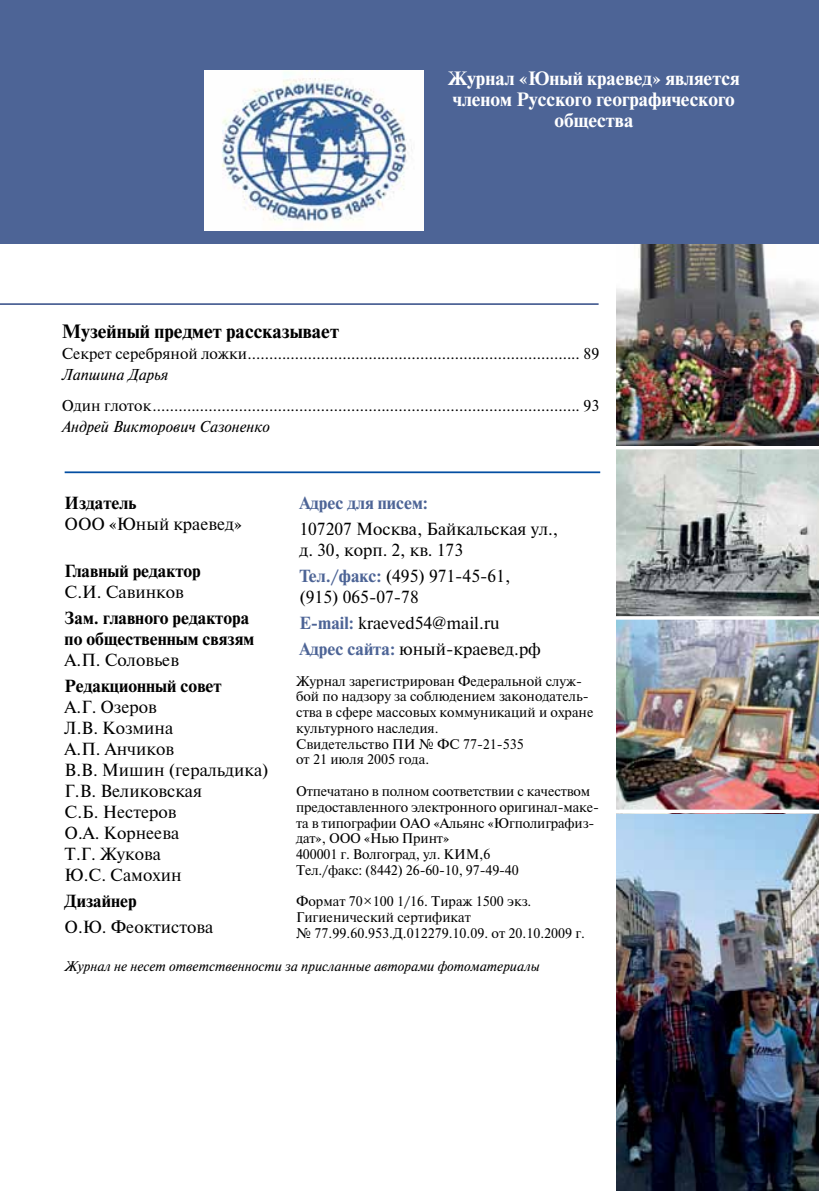
<style>
.page{position:relative;width:819px;height:1191px;background:#fff}
.page>*{position:absolute;margin:0;border:0;box-sizing:border-box;transform-origin:0 0}
.t1{font:700 19.25px/21px "Newton";color:#fff;text-align:center}
.t2{font:700 19.25px "Newton";color:#000}
.t3{font:17.5px/21px "Newton";color:#000}
.t4{font:700 17.5px/21px "Newton";color:#000}
.t5{font:700 17.5px "Newton";color:#4d6496}
.t6{font:15.75px "Newton";color:#000}
.t7{font:italic 15.75px "Newton";color:#000}
.t8{font:14px/15.8px "Newton";color:#000}
.t9{font:italic 14px "Newton";color:#000}
.s1{font-weight:700;color:#4d6496}
</style>
<div class="page">
<img style="left:616px;top:813px;width:203px;height:378px">
<img style="left:616px;top:449px;width:203px;height:360px">
<svg style="left:616px;top:809px;width:203px;height:1px"></svg>
<hr style="left:610px;top:616px;width:209px;height:3px;background:#fff">
<img style="left:616px;top:244px;width:203px;height:202px">
<hr style="left:0;top:303px;width:598px;height:2px;background:#4d6496">
<div style="left:0;top:0;width:819px;height:244px;background:#4d6496"></div>
<img style="left:204px;top:70px;width:219px;height:161px">
<hr style="left:65px;top:471px;width:535px;height:2px;background:#034ea2">
<h1 class="t1" style="left:448px;top:68px;width:293px">Журнал «Юный краевед» является членом Русского географического общества</h1>
<h1 class="t2" style="left:62px;top:319px;width:279px">Музейный предмет рассказывает</h1>
<p class="t6" style="left:62px;top:342px;width:539px">Секрет серебряной ложки............................................................................. 89</p>
<p class="t7" style="left:62px;top:364px;width:108px">Лапшина Дарья</p>
<p class="t6" style="left:62px;top:393px;width:539px">Один глоток................................................................................................... 93</p>
<p class="t7" style="left:62px;top:416px;width:210px">Андрей Викторович Сазоненко</p>
<p class="t5" style="left:299px;top:492px;width:130px">Адрес для писем:</p>
<p class="t3" style="left:299px;top:517px;width:260px">107207 Москва, Байкальская ул., д. 30, корп. 2, кв. 173</p>
<p class="t3" style="left:299px;top:564px;width:212px"><span class="s1">Тел./факс:</span> (495) 971-45-61, (915) 065-07-78</p>
<p class="t3" style="left:299px;top:609px;width:243px;line-height:25.9px"><span class="s1">E-mail:</span> kraeved54@mail.ru<br><span class="s1">Адрес сайта:</span> юный-краевед.рф</p>
<p class="t4" style="left:65px;top:492px;width:73px">Издатель</p>
<p class="t3" style="left:65px;top:512px;width:14px">ООО</p>
<p class="t3" style="left:109px;top:512px;width:135px">«Юный краевед»</p>
<p class="t4" style="left:65px;top:560px;width:138px">Главный редактор</p>
<p class="t3" style="left:65px;top:580px;width:121px">С.И. Савинков</p>
<p class="t4" style="left:65px;top:607px;width:191px">Зам. главного редактора по общественным связям</p>
<p class="t3" style="left:65px;top:648px;width:116px">А.П. Соловьев</p>
<p class="t4" style="left:65px;top:675px;width:158px">Редакционный совет</p>
<p class="t3" style="left:65px;top:695px;width:205px">А.Г. Озеров<br>Л.В. Козмина<br>А.П. Анчиков<br>В.В. Мишин (геральдика)<br>Г.В. Великовская<br>С.Б. Нестеров<br>О.А. Корнеева<br>Т.Г. Жукова<br>Ю.С. Самохин</p>
<p class="t4" style="left:65px;top:890px;width:73px">Дизайнер</p>
<p class="t3" style="left:65px;top:915px;width:150px">О.Ю. Феоктистова</p>
<p class="t8" style="left:296px;top:672px;width:299px">Журнал зарегистрирован Федеральной служ&shy;бой по надзору за соблюдением законодатель&shy;ства в сфере массовых коммуникаций и охране культурного наследия.<br>Свидетельство ПИ № ФС 77-21-535<br>от 21 июля 2005 года.</p>
<p class="t8" style="left:296px;top:783px;width:304px">Отпечатано в полном соответствии с качеством предоставленного электронного оригинал-маке&shy;та в типографии ОАО «Альянс «Югполиграфиз&shy;дат», ООО</p>
<p class="t8" style="left:296px;top:830px;width:224px;text-indent:68px">«Нью Принт»<br>400001 г. Волгоград, ул. КИМ,6<br>Тел./факс: (8442) 26-60-10, 97-49-40</p>
<p class="t8" style="left:296px;top:893px;width:290px">Формат 70×100 1/16. Тираж 1500 экз.<br>Гигиенический сертификат<br>№ 77.99.60.953.Д.012279.10.09. от 20.10.2009 г.</p>
<p class="t9" style="left:64px;top:957px;width:476px">Журнал не несет ответственности за присланные авторами фотоматериалы</p>
</div>
